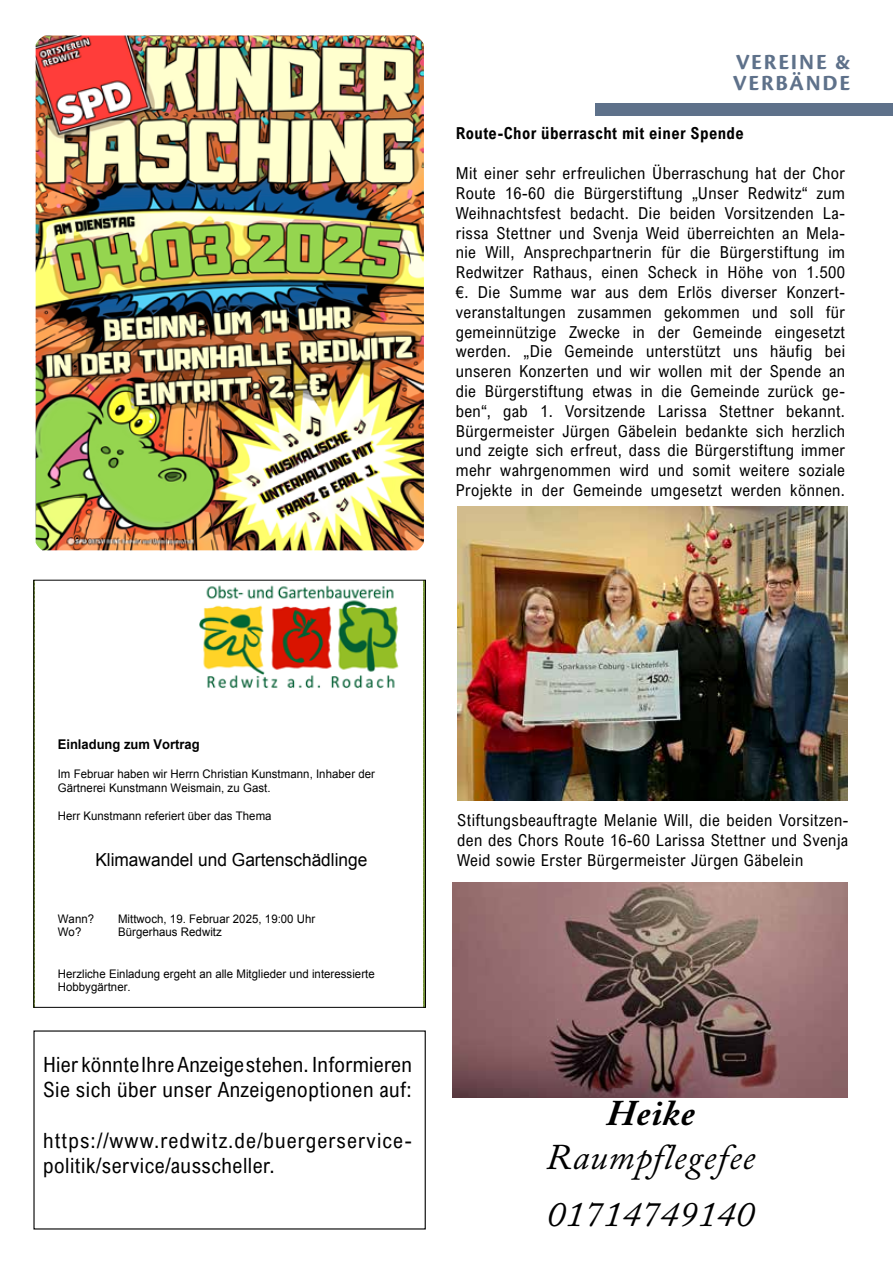
<style>
.page{position:relative;width:893px;height:1263px;background:#fff}
.page>*{position:absolute;margin:0;border:0;box-sizing:border-box;transform-origin:0 0}
.t1{font:italic 36px/57.6px "Adobe Caslon Pro";letter-spacing:.025em;color:#000}
.t2{font:italic 700 36px "Adobe Caslon Pro";letter-spacing:.025em;color:#000}
.t3{font:700 22.5px/21px "Cronos Pro";letter-spacing:.075em;color:#5e718a}
.t4{font:21px/25.2px "Arial Nova Cond";letter-spacing:.025em;color:#000}
.t5{font:21px/25.2px "Arial Nova Cond";letter-spacing:.05em;color:#000}
.t6{font:17.85px "Arial";color:#000}
.t7{font:16.5px/19.8px "Arial Nova Cond";letter-spacing:.025em;color:#000;text-align:justify}
.t8{font:700 16.5px "Arial Nova Cond";letter-spacing:.025em;color:#000}
.t9{font:700 13.5px "Arial";color:#000}
.t10{font:11.85px/13.8px "Arial";letter-spacing:.005em;color:#000}
</style>
<div class="page">
<div style="left:595px;top:103px;width:298px;height:13px;background:#5e718a"></div>
<img style="left:36px;top:36px;width:388px;height:514px">
<img style="left:199px;top:585px;width:200px;height:103px">
<svg style="left:423px;top:582px;width:1px;height:424px"></svg>
<img style="left:458px;top:507px;width:389px;height:293px">
<img style="left:453px;top:882px;width:394px;height:216px">
<h2 class="t3" style="left:733px;top:52px;width:119px">VEREINE &amp;<br>VERBÄNDE</h2>
<p class="t8" style="left:456px;top:123px;width:290px">Route-Chor überrascht mit einer Spende</p>
<p class="t7" style="left:456px;top:163px;width:391px">Mit einer sehr erfreulichen Überraschung hat der Chor Route 16-60 die Bürgerstiftung „Unser Redwitz“ zum Weihnachtsfest bedacht. Die beiden Vorsitzenden La&shy;rissa Stettner und Svenja Weid überreichten an Mela&shy;nie Will, Ansprechpartnerin für die Bürgerstiftung im Redwitzer Rathaus, einen Scheck in Höhe von 1.500 €. Die Summe war aus dem Erlös diverser Konzert&shy;veranstaltungen zusammen gekommen und soll für gemeinnützige Zwecke in der Gemeinde eingesetzt werden. „Die Gemeinde unterstützt uns häufig bei unseren Konzerten und wir wollen mit der Spende an die Bürgerstiftung etwas in die Gemeinde zurück ge&shy;ben“, gab 1. Vorsitzende Larissa Stettner bekannt.<br>Bürgermeister Jürgen Gäbelein bedankte sich herzlich und zeigte sich erfreut, dass die Bürgerstiftung immer mehr wahrgenommen wird und somit weitere soziale Projekte in der Gemeinde umgesetzt werden können.</p>
<p class="t9" style="left:58px;top:735px;width:144px">Einladung zum Vortrag</p>
<p class="t10" style="left:58px;top:767px;width:319px">Im Februar haben wir Herrn Christian Kunstmann, Inhaber der<br>Gärtnerei Kunstmann Weismain, zu Gast.</p>
<p class="t10" style="left:58px;top:808px;width:215px">Herr Kunstmann referiert über das Thema</p>
<p class="t6" style="left:95px;top:848px;width:274px">Klimawandel und Gartenschädlinge</p>
<p class="t10" style="left:58px;top:912px;width:38px">Wann?</p>
<p class="t10" style="left:118px;top:912px;width:199px">Mittwoch, 19. Februar 2025, 19:00 Uhr</p>
<p class="t10" style="left:58px;top:925px;width:25px">Wo?</p>
<p class="t10" style="left:118px;top:925px;width:105px">Bürgerhaus Redwitz</p>
<p class="t10" style="left:58px;top:967px;width:318px">Herzliche Einladung ergeht an alle Mitglieder und interessierte<br>Hobbygärtner.</p>
<p class="t4" style="left:43px;top:1052px;width:370px">Hier könnte Ihre Anzeige stehen. Informieren<br>Sie sich über unser Anzeigenoptionen auf:</p>
<p class="t5" style="left:43px;top:1127px;width:370px">https://www.redwitz.de/buergerservice&shy;politik/service/ausscheller.</p>
<p class="t7" style="left:457px;top:810px;width:393px">Stiftungsbeauftragte Melanie Will, die beiden Vorsitzen&shy;den des Chors Route 16-60 Larissa Stettner und Svenja Weid sowie Erster Bürgermeister Jürgen Gäbelein</p>
<h1 class="t2" style="left:606px;top:1092px;width:90px">Heike</h1>
<h1 class="t1" style="left:546px;top:1127px;width:210px">Raumpflegefee<br>01714749140</h1>
</div>
